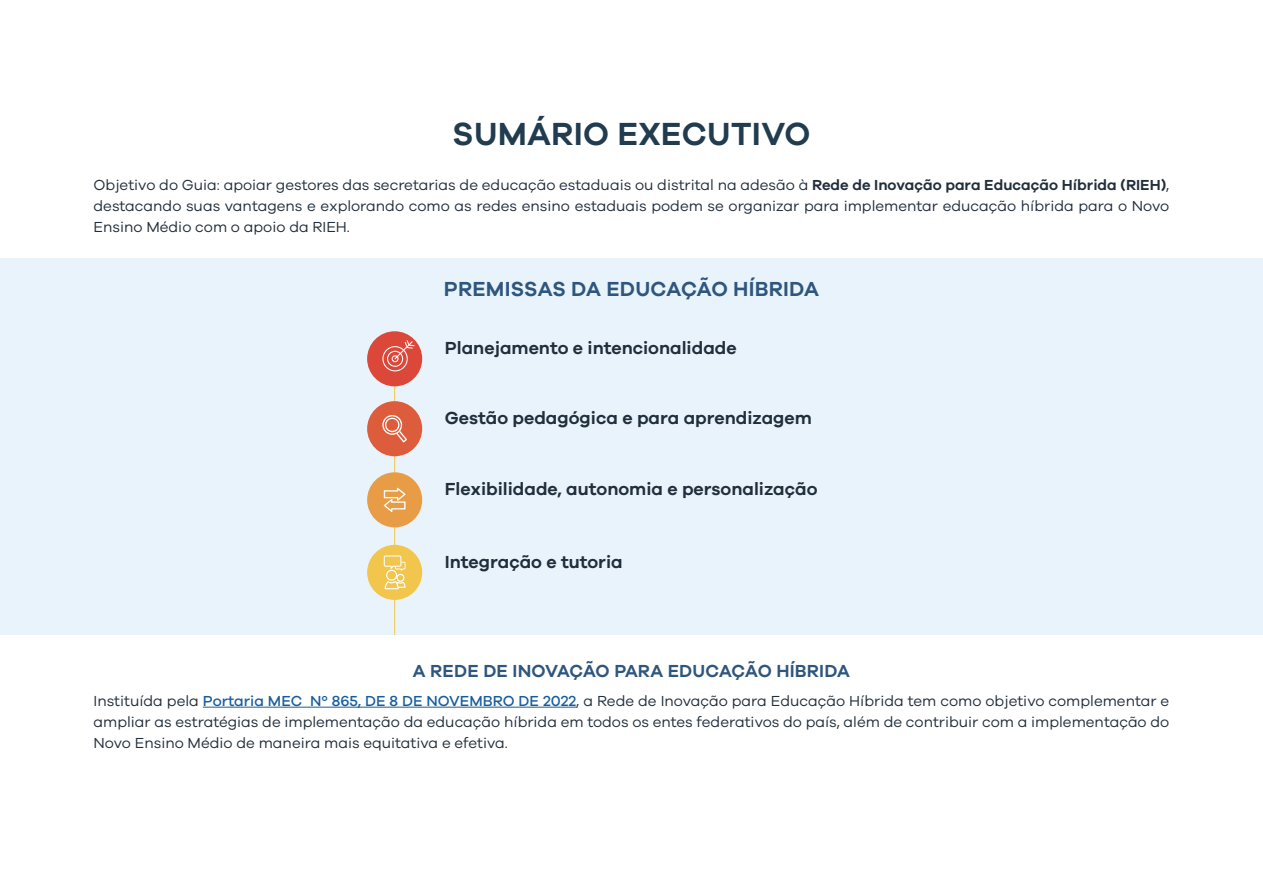
<style>
.page{position:relative;width:1263px;height:893px;background:#fff}
.page>*{position:absolute;margin:0;border:0;box-sizing:border-box;transform-origin:0 0}
.t1{font:600 33px "Galano Grotesque";letter-spacing:.01em;color:#213c4f}
.t2{font:600 21px "Galano Grotesque";letter-spacing:.01em;color:#2f567d}
.t3{font:600 18px "Galano Grotesque";color:#212e3b}
.t4{font:600 18px "Galano Grotesque";letter-spacing:.01em;color:#2f567d}
.t5{font:15px/21px "Galano Grotesque";color:#212e3b;text-align:justify}
.s1{font-weight:600}
.s2{font-weight:500;color:#175d9e}
</style>
<div class="page">
<hr style="left:203px;top:707px;width:373px;height:1px;background:#175d9e">
<div style="left:0;top:258px;width:1263px;height:377px;background:#e9f3fb"></div>
<hr style="left:394px;top:359px;width:1px;height:276px;background:#f2c64d">
<div style="left:367px;top:331px;width:55px;height:55px;background:#db4739;border-radius:50%"></div>
<div style="left:367px;top:472px;width:55px;height:55px;background:#e89c46;border-radius:50%"></div>
<div style="left:367px;top:401px;width:55px;height:55px;background:#dd5c3c;border-radius:50%"></div>
<div style="left:367px;top:545px;width:55px;height:55px;background:#f2c64d;border-radius:50%"></div>
<svg style="left:382px;top:340px;width:33px;height:31px"></svg>
<svg style="left:384px;top:555px;width:22px;height:34px"></svg>
<svg style="left:382px;top:415px;width:25px;height:27px"></svg>
<svg style="left:384px;top:488px;width:22px;height:24px"></svg>
<h1 class="t1" style="left:453px;top:114px;width:359px">SUMÁRIO EXECUTIVO</h1>
<p class="t5" style="left:94px;top:174px;width:1077px">Objetivo do Guia: apoiar gestores das secretarias de educação estaduais ou distrital na adesão à <span class="s1">Rede de Inovação para Educação Híbrida (RIEH)</span>, destacando suas vantagens e explorando como as redes ensino estaduais podem se organizar para implementar educação híbrida para o Novo Ensino Médio com o apoio da RIEH.</p>
<h2 class="t2" style="left:444px;top:276px;width:377px">PREMISSAS DA EDUCAÇÃO HÍBRIDA</h2>
<p class="t3" style="left:445px;top:337px;width:293px">Planejamento e intencionalidade</p>
<p class="t3" style="left:445px;top:407px;width:368px">Gestão pedagógica e para aprendizagem</p>
<p class="t3" style="left:445px;top:478px;width:374px">Flexibilidade, autonomia e personalização</p>
<p class="t3" style="left:445px;top:551px;width:179px">Integração e tutoria</p>
<p class="t4" style="left:413px;top:659px;width:438px">A REDE DE INOVAÇÃO PARA EDUCAÇÃO HÍBRIDA</p>
<p class="t5" style="left:94px;top:690px;width:1077px">Instituída pela <span class="s2">Portaria MEC Nº 865, DE 8 DE NOVEMBRO DE 2022</span>, a Rede de Inovação para Educação Híbrida tem como objetivo complementar e ampliar as estratégias de implementação da educação híbrida em todos os entes federativos do país, além de contribuir com a implementação do Novo Ensino Médio de maneira mais equitativa e efetiva.</p>
</div>
